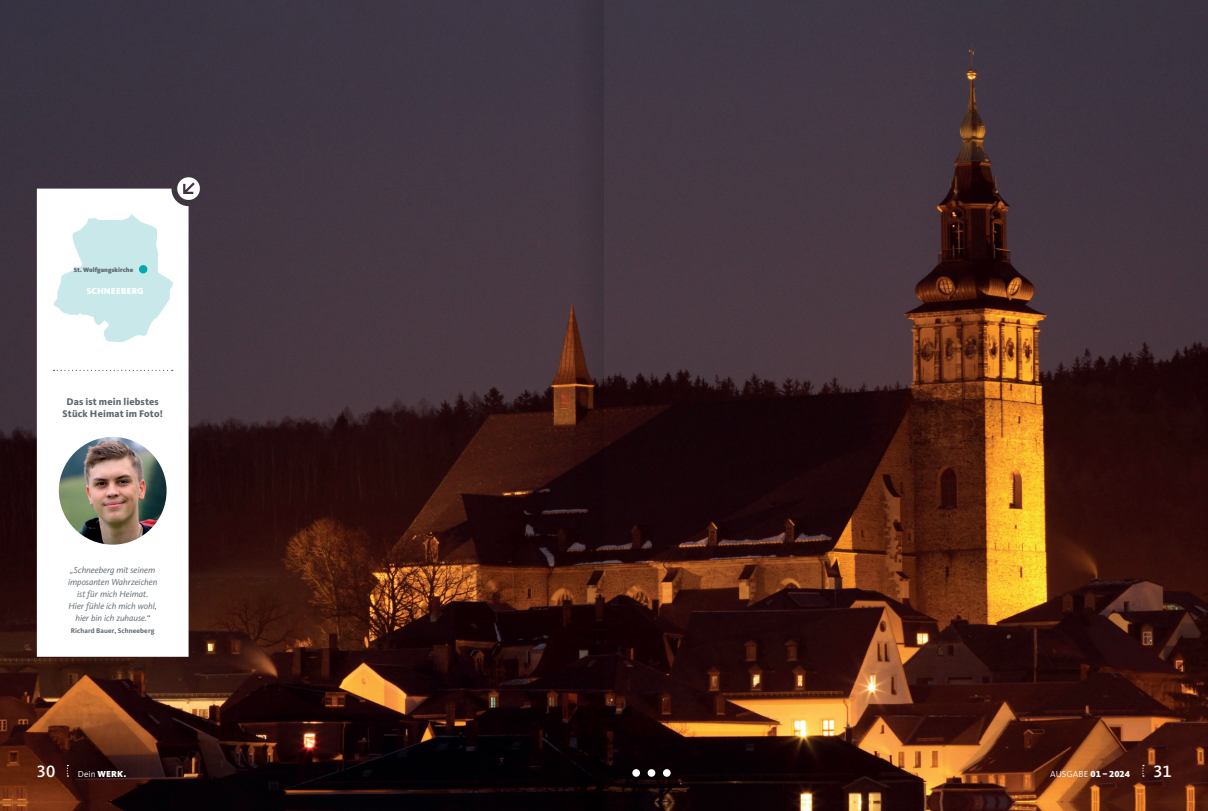
<style>
.page{position:relative;width:1208px;height:811px;background:#fff}
.page>*{position:absolute;margin:0;border:0;box-sizing:border-box;transform-origin:0 0}
.t1{font:500 17px "Kievit OT";color:#fff}
.t2{font:800 10px/12px "Kievit OT";letter-spacing:.01em;color:#5d6870;text-align:center}
.t3{font:italic 9px/12px "Kievit OT";color:#5d6870;text-align:center}
.t4{font:900 9px "Kievit OT";color:#fff}
.t5{font:9px "Kievit OT";letter-spacing:.01em;color:#fff}
.t6{font:700 7px "Kievit OT";letter-spacing:.015em;color:#5d6870}
.t7{font:900 6.5px "Kievit OT";color:#5d6870}
.s1{font-weight:400}
.s2{font-weight:900}
</style>
<div class="page">
<img style="left:0;top:0;width:1208px;height:801px">
<svg style="left:37px;top:189px;width:152px;height:468px"></svg>
<svg style="left:176px;top:176px;width:25px;height:25px"></svg>
<svg style="left:53px;top:214px;width:120px;height:129px"></svg>
<div style="left:139px;top:265px;width:8px;height:8px;background:#00aaad;border-radius:50%"></div>
<svg style="left:54px;top:370px;width:119px;height:1px"></svg>
<svg style="left:0;top:801px;width:1208px;height:10px;background:#35190f"></svg>
<img style="left:59px;top:437px;width:108px;height:107px;border-radius:54px">
<svg style="left:1142px;top:765px;width:2px;height:11px"></svg>
<div style="left:663px;top:769px;width:7px;height:8px;background:#fff;border-radius:50%"></div>
<div style="left:647px;top:769px;width:8px;height:8px;background:#fff;border-radius:50%"></div>
<div style="left:632px;top:769px;width:8px;height:8px;background:#fff;border-radius:50%"></div>
<svg style="left:551px;top:0;width:53px;height:811px;background:#331f22"></svg>
<p class="t7" style="left:74px;top:266px;width:61px">St. Wolfgangskirche</p>
<p class="t4" style="left:87px;top:285px;width:58px">SCHNEEBERG</p>
<p class="t2" style="left:63px;top:395px;width:102px">Das ist mein liebstes<br>Stück Heimat im Foto!</p>
<p class="t3" style="left:68px;top:563px;width:91px">„Schneeberg mit seinem imposanten Wahrzeichen ist für mich Heimat.<br>Hier fühle ich mich wohl, hier bin ich zuhause.“</p>
<p class="t6" style="left:71px;top:626px;width:85px">Richard Bauer, Schneeberg</p>
<h1 class="t1" style="left:37px;top:761px;width:20px">30</h1>
<p class="t4" style="left:78px;top:768px;width:50px"><span class="s1">Dein</span> WERK.</p>
<p class="t5" style="left:1050px;top:768px;width:81px">AUSGABE <span class="s2">01 – 2024</span></p>
<h1 class="t1" style="left:1153px;top:761px;width:20px">31</h1>
</div>
